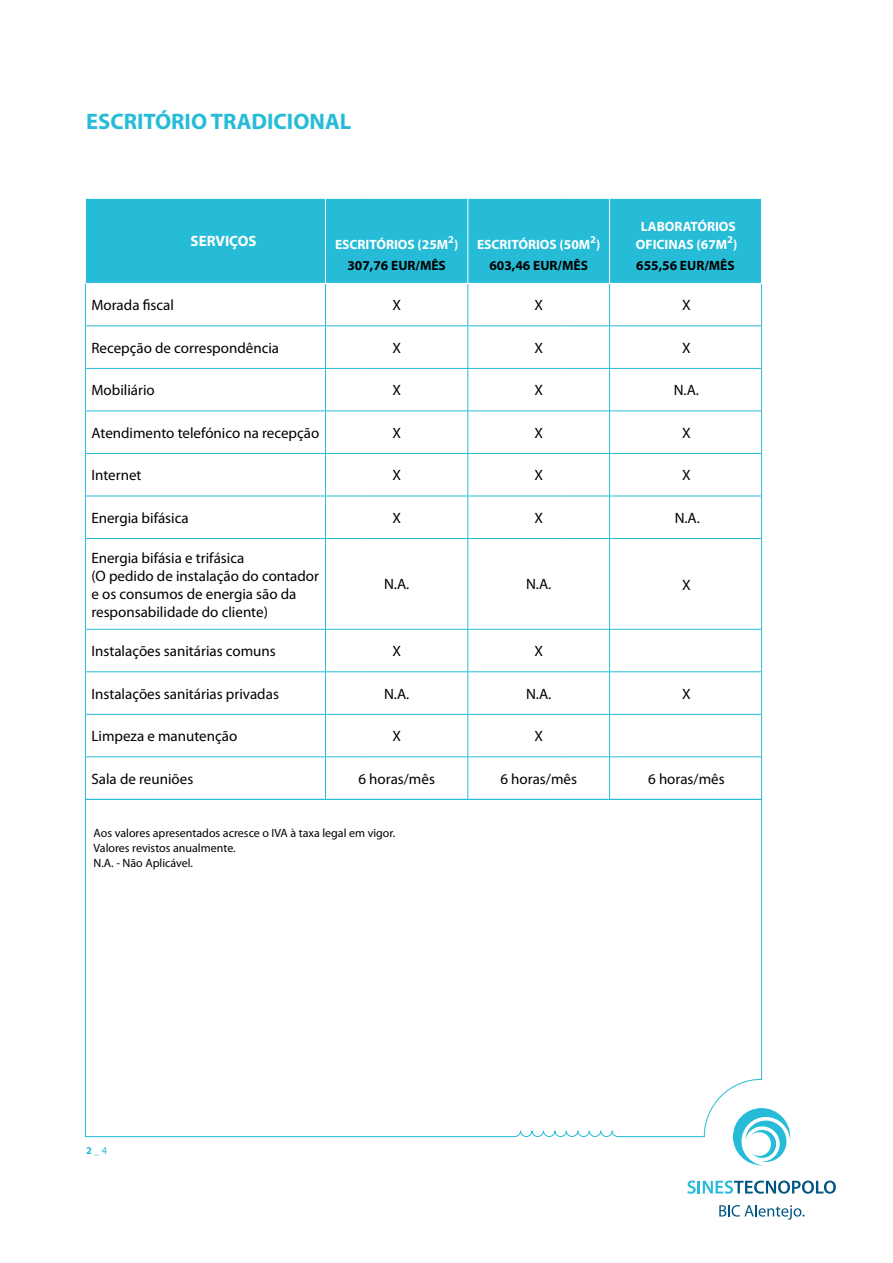
<style>
.page{position:relative;width:893px;height:1263px;background:#fff}
.page>*{position:absolute;margin:0;border:0;box-sizing:border-box;transform-origin:0 0}
.t1{font:700 22.5px "Myriad Pro";color:#26bcd7}
.t2{font:15px/18px "Myriad Pro";color:#000}
.t3{font:700 15px "Myriad Pro";color:#fff}
.t4{font:700 13.5px/21px "Myriad Pro";color:#fff;text-align:center}
.t5{font:700 13.5px "Myriad Pro";color:#000}
.t6{font:12px/15px "Myriad Pro";color:#000}
.t7{font:10.5px "Myriad Pro";color:#26bcd7}
.s1{color:#000}
.s2{font-weight:700}
</style>
<div class="page">
<div style="left:86px;top:199px;width:675px;height:84px;background:#26bcd7"></div>
<hr style="left:609px;top:284px;width:1px;height:41px;background:#26bcd7">
<hr style="left:609px;top:326px;width:1px;height:42px;background:#26bcd7">
<hr style="left:609px;top:369px;width:1px;height:42px;background:#26bcd7">
<hr style="left:609px;top:411px;width:1px;height:42px;background:#26bcd7">
<hr style="left:609px;top:454px;width:1px;height:42px;background:#26bcd7">
<hr style="left:609px;top:496px;width:1px;height:42px;background:#26bcd7">
<hr style="left:609px;top:539px;width:1px;height:90px;background:#26bcd7">
<hr style="left:609px;top:630px;width:1px;height:41px;background:#26bcd7">
<hr style="left:609px;top:672px;width:1px;height:42px;background:#26bcd7">
<hr style="left:609px;top:715px;width:1px;height:41px;background:#26bcd7">
<hr style="left:609px;top:757px;width:1px;height:42px;background:#26bcd7">
<hr style="left:609px;top:199px;width:1px;height:84px;background:#fff">
<hr style="left:761px;top:284px;width:1px;height:41px;background:#26bcd7">
<hr style="left:85px;top:326px;width:1px;height:42px;background:#26bcd7">
<hr style="left:362px;top:325px;width:200px;height:1px;background:#26bcd7">
<hr style="left:325px;top:326px;width:1px;height:42px;background:#26bcd7">
<hr style="left:325px;top:369px;width:1px;height:42px;background:#26bcd7">
<hr style="left:325px;top:411px;width:1px;height:42px;background:#26bcd7">
<hr style="left:325px;top:454px;width:1px;height:42px;background:#26bcd7">
<hr style="left:325px;top:496px;width:1px;height:42px;background:#26bcd7">
<hr style="left:325px;top:539px;width:1px;height:90px;background:#26bcd7">
<hr style="left:325px;top:630px;width:1px;height:41px;background:#26bcd7">
<hr style="left:325px;top:672px;width:1px;height:42px;background:#26bcd7">
<hr style="left:325px;top:715px;width:1px;height:41px;background:#26bcd7">
<hr style="left:325px;top:757px;width:1px;height:42px;background:#26bcd7">
<hr style="left:325px;top:199px;width:1px;height:84px;background:#fff">
<hr style="left:325px;top:284px;width:1px;height:41px;background:#26bcd7">
<hr style="left:467px;top:326px;width:1px;height:42px;background:#26bcd7">
<hr style="left:467px;top:369px;width:1px;height:42px;background:#26bcd7">
<hr style="left:467px;top:411px;width:1px;height:42px;background:#26bcd7">
<hr style="left:467px;top:454px;width:1px;height:42px;background:#26bcd7">
<hr style="left:467px;top:496px;width:1px;height:42px;background:#26bcd7">
<hr style="left:467px;top:539px;width:1px;height:90px;background:#26bcd7">
<hr style="left:467px;top:630px;width:1px;height:41px;background:#26bcd7">
<hr style="left:467px;top:672px;width:1px;height:42px;background:#26bcd7">
<hr style="left:467px;top:715px;width:1px;height:41px;background:#26bcd7">
<hr style="left:467px;top:757px;width:1px;height:42px;background:#26bcd7">
<hr style="left:467px;top:199px;width:1px;height:84px;background:#fff">
<hr style="left:467px;top:284px;width:1px;height:41px;background:#26bcd7">
<hr style="left:562px;top:325px;width:200px;height:1px;background:#26bcd7">
<hr style="left:761px;top:326px;width:1px;height:42px;background:#26bcd7">
<hr style="left:85px;top:368px;width:277px;height:1px;background:#26bcd7">
<hr style="left:85px;top:369px;width:1px;height:42px;background:#26bcd7">
<hr style="left:362px;top:368px;width:200px;height:1px;background:#26bcd7">
<hr style="left:562px;top:368px;width:200px;height:1px;background:#26bcd7">
<hr style="left:761px;top:369px;width:1px;height:42px;background:#26bcd7">
<hr style="left:85px;top:411px;width:277px;height:1px;background:#26bcd7">
<hr style="left:85px;top:411px;width:1px;height:42px;background:#26bcd7">
<hr style="left:362px;top:411px;width:200px;height:1px;background:#26bcd7">
<hr style="left:562px;top:411px;width:200px;height:1px;background:#26bcd7">
<hr style="left:761px;top:411px;width:1px;height:42px;background:#26bcd7">
<hr style="left:85px;top:453px;width:277px;height:1px;background:#26bcd7">
<hr style="left:85px;top:454px;width:1px;height:42px;background:#26bcd7">
<hr style="left:362px;top:453px;width:200px;height:1px;background:#26bcd7">
<hr style="left:562px;top:453px;width:200px;height:1px;background:#26bcd7">
<hr style="left:761px;top:454px;width:1px;height:42px;background:#26bcd7">
<hr style="left:85px;top:496px;width:277px;height:1px;background:#26bcd7">
<hr style="left:85px;top:496px;width:1px;height:42px;background:#26bcd7">
<hr style="left:362px;top:496px;width:200px;height:1px;background:#26bcd7">
<hr style="left:562px;top:496px;width:200px;height:1px;background:#26bcd7">
<hr style="left:761px;top:496px;width:1px;height:42px;background:#26bcd7">
<hr style="left:85px;top:538px;width:277px;height:1px;background:#26bcd7">
<hr style="left:85px;top:539px;width:1px;height:90px;background:#26bcd7">
<hr style="left:362px;top:538px;width:200px;height:1px;background:#26bcd7">
<hr style="left:562px;top:538px;width:200px;height:1px;background:#26bcd7">
<hr style="left:761px;top:539px;width:1px;height:90px;background:#26bcd7">
<hr style="left:85px;top:629px;width:277px;height:1px;background:#26bcd7">
<hr style="left:85px;top:630px;width:1px;height:41px;background:#26bcd7">
<hr style="left:362px;top:629px;width:200px;height:1px;background:#26bcd7">
<hr style="left:562px;top:629px;width:200px;height:1px;background:#26bcd7">
<hr style="left:761px;top:630px;width:1px;height:41px;background:#26bcd7">
<hr style="left:85px;top:671px;width:277px;height:1px;background:#26bcd7">
<hr style="left:85px;top:672px;width:1px;height:42px;background:#26bcd7">
<hr style="left:362px;top:671px;width:200px;height:1px;background:#26bcd7">
<hr style="left:562px;top:671px;width:200px;height:1px;background:#26bcd7">
<hr style="left:761px;top:672px;width:1px;height:42px;background:#26bcd7">
<hr style="left:85px;top:714px;width:277px;height:1px;background:#26bcd7">
<hr style="left:85px;top:715px;width:1px;height:41px;background:#26bcd7">
<hr style="left:362px;top:714px;width:200px;height:1px;background:#26bcd7">
<hr style="left:562px;top:714px;width:200px;height:1px;background:#26bcd7">
<hr style="left:761px;top:715px;width:1px;height:41px;background:#26bcd7">
<hr style="left:85px;top:756px;width:277px;height:1px;background:#26bcd7">
<hr style="left:85px;top:757px;width:1px;height:42px;background:#26bcd7">
<hr style="left:362px;top:756px;width:200px;height:1px;background:#26bcd7">
<hr style="left:562px;top:756px;width:200px;height:1px;background:#26bcd7">
<hr style="left:761px;top:757px;width:1px;height:42px;background:#26bcd7">
<hr style="left:85px;top:284px;width:1px;height:41px;background:#26bcd7">
<hr style="left:85px;top:325px;width:277px;height:1px;background:#26bcd7">
<svg style="left:687px;top:1180px;width:149px;height:14px"></svg>
<svg style="left:719px;top:1205px;width:85px;height:15px"></svg>
<svg style="left:733px;top:1108px;width:57px;height:57px"></svg>
<svg style="left:85px;top:799px;width:677px;height:338px"></svg>
<h1 class="t1" style="left:86px;top:112px;width:267px">ESCRITÓRIO TRADICIONAL</h1>
<p class="t3" style="left:191px;top:235px;width:68px">SERVIÇOS</p>
<p class="t4" style="left:335px;top:235px;width:125px">ESCRITÓRIOS (25M<sup>2</sup>)<br><span class="s1">307,76 EUR/MÊS</span></p>
<p class="t4" style="left:477px;top:235px;width:125px">ESCRITÓRIOS (50M<sup>2</sup>)<br><span class="s1">603,46 EUR/MÊS</span></p>
<p class="t2" style="left:91px;top:297px;width:84px">Morada fiscal</p>
<p class="t2" style="left:392px;top:297px;width:10px">X</p>
<p class="t2" style="left:392px;top:340px;width:10px">X</p>
<p class="t2" style="left:392px;top:383px;width:10px">X</p>
<p class="t2" style="left:392px;top:425px;width:10px">X</p>
<p class="t2" style="left:392px;top:468px;width:10px">X</p>
<p class="t2" style="left:392px;top:510px;width:10px">X</p>
<p class="t2" style="left:91px;top:340px;width:189px">Recepção de correspondência</p>
<p class="t2" style="left:91px;top:383px;width:65px">Mobiliário</p>
<p class="t2" style="left:91px;top:425px;width:229px">Atendimento telefónico na recepção</p>
<p class="t2" style="left:91px;top:468px;width:52px">Internet</p>
<p class="t2" style="left:91px;top:510px;width:99px">Energia bifásica</p>
<p class="t2" style="left:91px;top:550px;width:229px">Energia bifásia e trifásica<br>(O pedido de instalação do contador e os consumos de energia são da responsabilidade do cliente)</p>
<p class="t2" style="left:91px;top:643px;width:186px">Instalações sanitárias comuns</p>
<p class="t2" style="left:91px;top:686px;width:189px">Instalações sanitárias privadas</p>
<p class="t2" style="left:91px;top:728px;width:147px">Limpeza e manutenção</p>
<p class="t2" style="left:91px;top:771px;width:103px">Sala de reuniões</p>
<p class="t2" style="left:384px;top:576px;width:27px">N.A.</p>
<p class="t2" style="left:392px;top:643px;width:10px">X</p>
<p class="t2" style="left:384px;top:686px;width:27px">N.A.</p>
<p class="t2" style="left:392px;top:728px;width:10px">X</p>
<p class="t2" style="left:358px;top:771px;width:78px">6 horas/mês</p>
<p class="t6" style="left:94px;top:826px;width:303px">Aos valores apresentados acresce o IVA à taxa legal em vigor.<br>Valores revistos anualmente.<br>N.A. - Não Aplicável.</p>
<p class="t2" style="left:534px;top:297px;width:10px">X</p>
<p class="t2" style="left:534px;top:340px;width:10px">X</p>
<p class="t2" style="left:534px;top:383px;width:10px">X</p>
<p class="t2" style="left:534px;top:425px;width:10px">X</p>
<p class="t2" style="left:534px;top:468px;width:10px">X</p>
<p class="t2" style="left:534px;top:510px;width:10px">X</p>
<p class="t2" style="left:526px;top:576px;width:27px">N.A.</p>
<p class="t2" style="left:534px;top:643px;width:10px">X</p>
<p class="t2" style="left:526px;top:686px;width:27px">N.A.</p>
<p class="t2" style="left:534px;top:728px;width:10px">X</p>
<p class="t2" style="left:500px;top:771px;width:78px">6 horas/mês</p>
<p class="t4" style="left:636px;top:218px;width:103px;line-height:18px">LABORATÓRIOS<br>OFICINAS (67M<sup>2</sup>)</p>
<p class="t5" style="left:636px;top:260px;width:100px">655,56 EUR/MÊS</p>
<p class="t2" style="left:682px;top:297px;width:10px">X</p>
<p class="t2" style="left:682px;top:340px;width:10px">X</p>
<p class="t2" style="left:674px;top:383px;width:27px">N.A.</p>
<p class="t2" style="left:682px;top:425px;width:10px">X</p>
<p class="t2" style="left:682px;top:468px;width:10px">X</p>
<p class="t2" style="left:675px;top:510px;width:27px">N.A.</p>
<p class="t2" style="left:682px;top:577px;width:10px">X</p>
<p class="t2" style="left:682px;top:686px;width:10px">X</p>
<p class="t2" style="left:648px;top:771px;width:78px">6 horas/mês</p>
<p class="t7" style="left:86px;top:1146px;width:22px"><span class="s2">2</span> _ 4</p>
</div>
